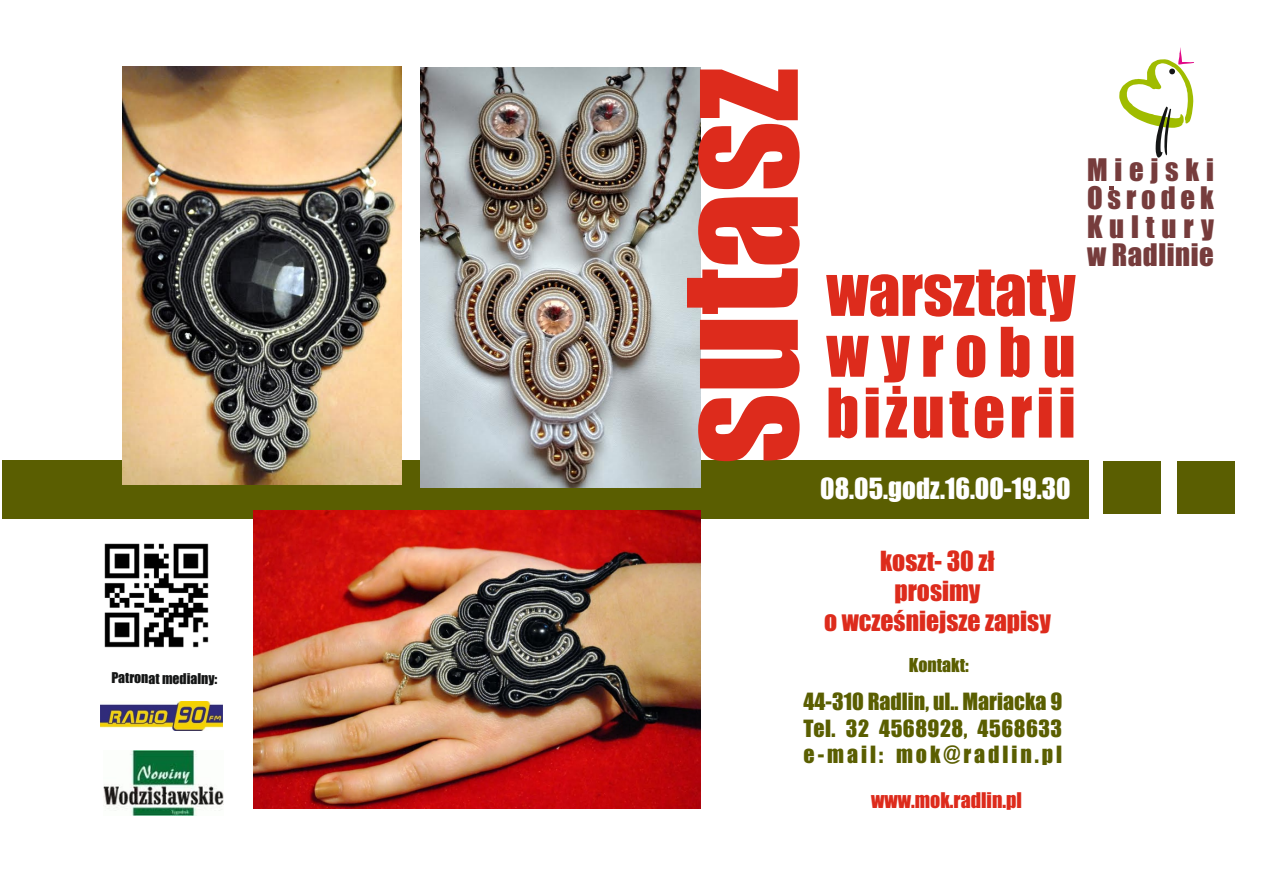
<style>
.page{position:relative;width:1263px;height:893px;background:#fff}
.page>*{position:absolute;margin:0;border:0;box-sizing:border-box;transform-origin:0 0}
.t1{font:150.9px "Impact";color:#dd2b1c}
.t2{font:63.15px/60.9px "Impact";letter-spacing:.07em;color:#dd2b1c;text-align:justify}
.t3{font:28.65px/28.5px "Impact";letter-spacing:.17em;color:#763c3c;text-align:justify}
.t4{font:27px "Impact";color:#fff}
.t5{font:25.65px/29.5px "Impact";color:#dd2b1c;text-align:center}
.t6{font:21.9px/26.7px "Impact";letter-spacing:.025em;color:#5a5e01;text-align:justify}
.t7{font:19.95px "Impact";color:#dd2b1c}
.t8{font:17.7px "Impact";letter-spacing:-.005em;color:#5a5e01}
.t9{font:13.8px "Impact";letter-spacing:-.005em;color:#151616}
</style>
<div class="page">
<img style="left:103px;top:750px;width:120px;height:65px">
<img style="left:100px;top:702px;width:122px;height:29px">
<svg style="left:1109px;top:187px;width:5px;height:3px"></svg>
<svg style="left:1119px;top:47px;width:75px;height:111px"></svg>
<img style="left:104px;top:543px;width:105px;height:105px">
<div style="left:1103px;top:461px;width:58px;height:53px;background:#5a5e01"></div>
<div style="left:2px;top:460px;width:1086px;height:58px;background:#5a5e01"></div>
<div style="left:1177px;top:461px;width:58px;height:53px;background:#5a5e01"></div>
<img style="left:123px;top:67px;width:279px;height:417px">
<img style="left:420px;top:68px;width:280px;height:419px">
<img style="left:254px;top:510px;width:446px;height:298px">
<p class="t9" style="left:111px;top:673px;width:107px">Patronat medialny:</p>
<h1 class="t1" style="left:678px;top:464px;width:398px;rotate:-90deg">sutasz</h1>
<h2 class="t2" style="left:826px;top:264px;width:251px">warsztaty wyrobu biżuterii</h2>
<h3 class="t3" style="left:1087px;top:157px;width:128px">Miejski Osrodek Kultury w Radlinie</h3>
<p class="t4" style="left:820px;top:478px;width:252px">08.05.godz.16.00-19.30</p>
<p class="t5" style="left:824px;top:548px;width:228px">koszt- 30 zł<br>prosimy<br>o wcześniejsze zapisy</p>
<p class="t8" style="left:909px;top:658px;width:61px">Kontakt:</p>
<p class="t6" style="left:804px;top:689px;width:260px">44-310 Radlin, ul.. Mariacka 9<br>Tel. 32 4568928, 4568633 e-mail: mok@radlin.pl</p>
<p class="t7" style="left:871px;top:792px;width:152px">www.mok.radlin.pl</p>
</div>
